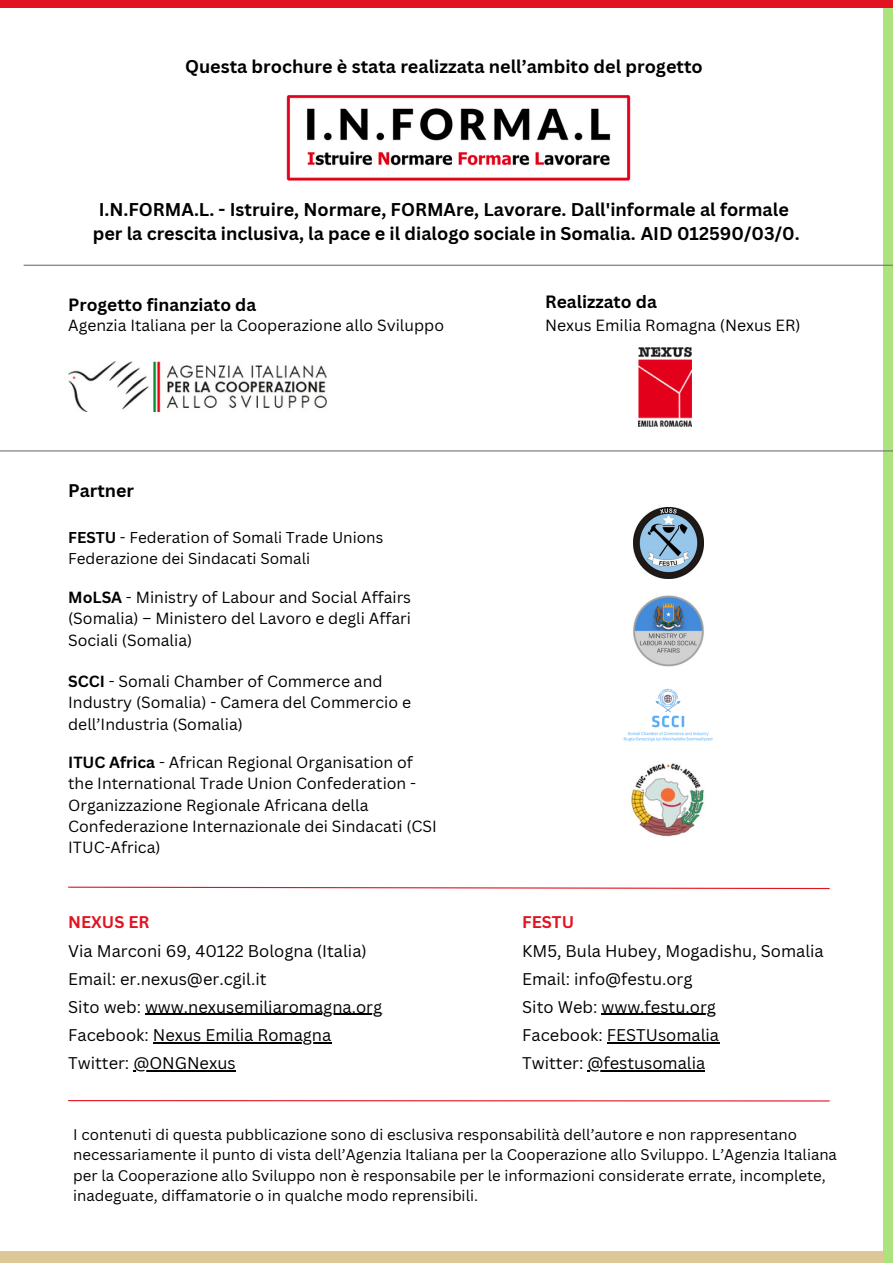
<style>
.page{position:relative;width:893px;height:1264px;background:#fff}
.page>*{position:absolute;margin:0;border:0;box-sizing:border-box;transform-origin:0 0}
.t1{font:700 18px "Canva Sans";color:#000}
.t2{font:700 17.85px "Canva Sans";color:#000}
.t3{font:700 17.4px "Canva Sans";color:#000}
.t4{font:700 17.25px "Canva Sans";color:#000}
.t5{font:16.5px "Canva Sans";color:#000}
.t6{font:700 16.5px "Canva Sans";color:#e21320}
.t7{font:15.75px/21.6px "Canva Sans";color:#000}
.t8{font:15.3px "Canva Sans";color:#000}
.t9{font:15px/20.2px "Canva Sans";color:#000}
.s1{font-weight:700}
</style>
<div class="page">
<div style="left:0;top:1251px;width:892px;height:11px;background:#ddc796"></div>
<div style="left:882px;top:0;width:10px;height:1262px;background:#ace37e"></div>
<div style="left:0;top:0;width:892px;height:7px;background:#e21320"></div>
<img style="left:286px;top:95px;width:345px;height:86px">
<img style="left:68px;top:362px;width:259px;height:49px">
<img style="left:638px;top:347px;width:53px;height:79px">
<img style="left:633px;top:507px;width:70px;height:71px">
<img style="left:633px;top:595px;width:71px;height:71px">
<img style="left:623px;top:688px;width:90px;height:54px">
<img style="left:631px;top:763px;width:73px;height:74px">
<hr style="left:24px;top:265px;width:868px;height:1px;background:#737373">
<svg style="left:68px;top:886px;width:762px;height:3px"></svg>
<hr style="left:145px;top:1013px;width:237px;height:2px;background:#000">
<hr style="left:153px;top:1041px;width:178px;height:2px;background:#000">
<hr style="left:133px;top:1070px;width:103px;height:1px;background:#000">
<hr style="left:601px;top:1013px;width:115px;height:2px;background:#000">
<hr style="left:607px;top:1041px;width:112px;height:2px;background:#000">
<hr style="left:587px;top:1070px;width:118px;height:1px;background:#000">
<hr style="left:0;top:450px;width:892px;height:1px;background:#737373">
<hr style="left:68px;top:1100px;width:761px;height:1px;background:#e21320">
<p class="t1" style="left:185px;top:53px;width:519px">Questa brochure è stata realizzata nell’ambito del progetto</p>
<p class="t1" style="left:99px;top:196px;width:691px">I.N.FORMA.L. - Istruire, Normare, FORMAre, Lavorare. Dall'informale al formale</p>
<p class="t1" style="left:93px;top:221px;width:708px">per la crescita inclusiva, la pace e il dialogo sociale in Somalia. AID 012590/03/0.</p>
<p class="t4" style="left:68px;top:293px;width:189px">Progetto finanziato da</p>
<p class="t3" style="left:545px;top:290px;width:113px">Realizzato da</p>
<p class="t7" style="left:68px;top:314px;width:377px">Agenzia Italiana per la Cooperazione allo Sviluppo</p>
<p class="t7" style="left:545px;top:314px;width:257px">Nexus Emilia Romagna (Nexus ER)</p>
<p class="t2" style="left:68px;top:478px;width:67px">Partner</p>
<p class="t8" style="left:68px;top:526px;width:316px"><span class="s1">FESTU</span> - Federation of Somali Trade Unions</p>
<p class="t8" style="left:68px;top:547px;width:243px">Federazione dei Sindacati Somali</p>
<p class="t7" style="left:68px;top:586px;width:344px;text-align:justify"><span class="s1">MoLSA</span> - Ministry of Labour and Social Affairs (Somalia) – Ministero del Lavoro e degli Affari Sociali (Somalia)</p>
<p class="t7" style="left:68px;top:670px;width:344px"><span class="s1">SCCI</span> - Somali Chamber of Commerce and<br>Industry (Somalia) - Camera del Commercio e dell’Industria (Somalia)</p>
<p class="t7" style="left:68px;top:751px;width:370px"><span class="s1">ITUC Africa</span> - African Regional Organisation of the International Trade Union Confederation - Organizzazione Regionale Africana della Confederazione Internazionale dei Sindacati (CSI ITUC-Africa)</p>
<p class="t6" style="left:68px;top:910px;width:83px">NEXUS ER</p>
<p class="t5" style="left:68px;top:938px;width:300px">Via Marconi 69, 40122 Bologna (Italia)</p>
<p class="t5" style="left:68px;top:967px;width:200px">Email: er.nexus@er.cgil.it</p>
<p class="t5" style="left:68px;top:995px;width:315px">Sito web: www.nexusemiliaromagna.org</p>
<p class="t5" style="left:68px;top:1023px;width:265px">Facebook: Nexus Emilia Romagna</p>
<p class="t5" style="left:68px;top:1051px;width:169px">Twitter: @ONGNexus</p>
<p class="t6" style="left:522px;top:910px;width:53px">FESTU</p>
<p class="t5" style="left:522px;top:938px;width:303px">KM5, Bula Hubey, Mogadishu, Somalia</p>
<p class="t5" style="left:522px;top:967px;width:172px">Email: info@festu.org</p>
<p class="t5" style="left:522px;top:995px;width:195px">Sito Web: www.festu.org</p>
<p class="t5" style="left:522px;top:1023px;width:198px">Facebook: FESTUsomalia</p>
<p class="t5" style="left:522px;top:1051px;width:185px">Twitter: @festusomalia</p>
<p class="t9" style="left:73px;top:1124px;width:765px">I contenuti di questa pubblicazione sono di esclusiva responsabilità dell’autore e non rappresentano necessariamente il punto di vista dell’Agenzia Italiana per la Cooperazione allo Sviluppo. L’Agenzia Italiana per la Cooperazione allo Sviluppo non è responsabile per le informazioni considerate errate, incomplete, inadeguate, diffamatorie o in qualche modo reprensibili.</p>
</div>
